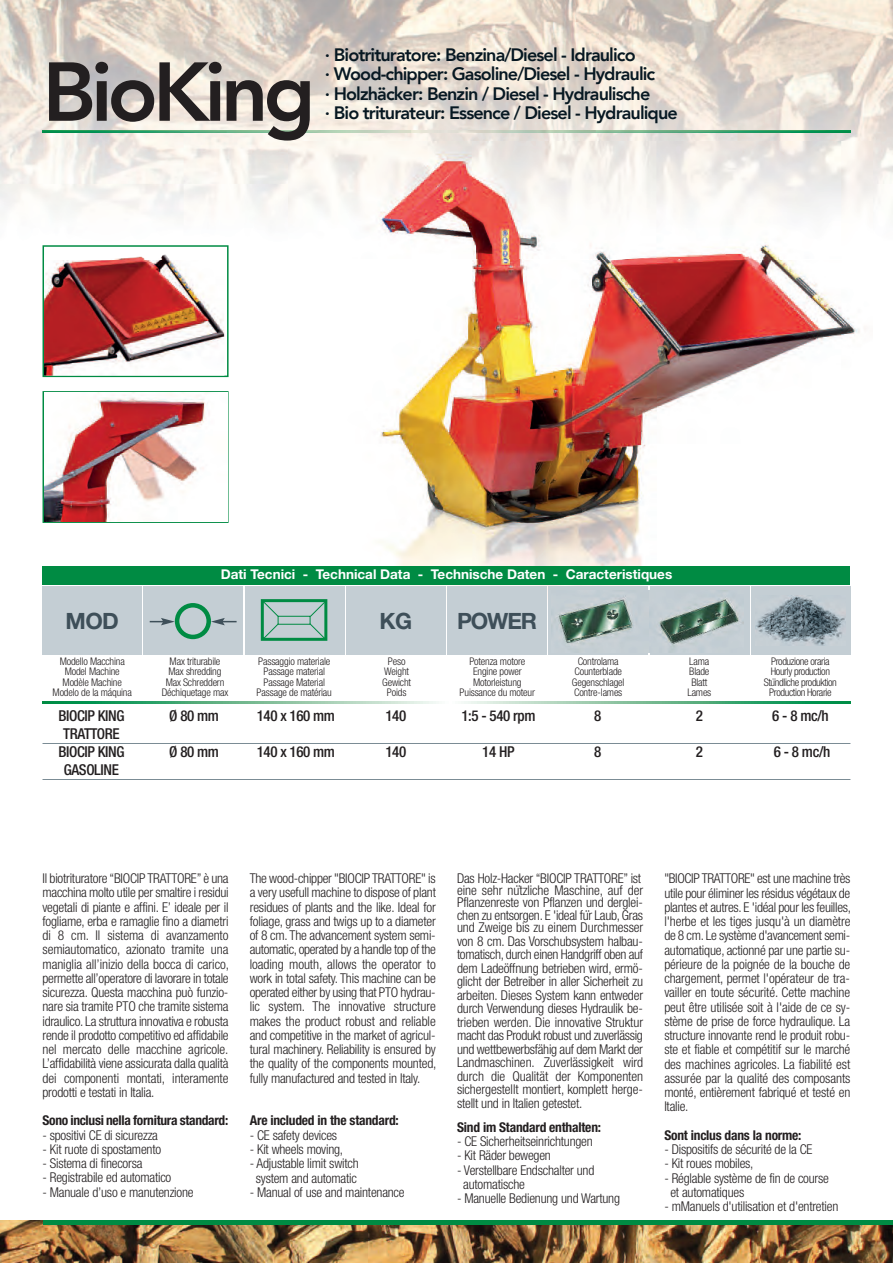
<style>
.page{position:relative;width:893px;height:1263px;background:#fff}
.page>*{position:absolute;margin:0;border:0;box-sizing:border-box;transform-origin:0 0}
.t1{font:800 82.5px "Avenir";letter-spacing:-.06em;color:#231f20}
.t2{font:700 22.5px "Helvetica Neue";letter-spacing:-.05em;color:#3e4f59}
.t3{font:800 18px/19.5px "Avenir";letter-spacing:-.05em;color:#071822}
.t4{font:500 condensed 15px/18px "Helvetica Neue";letter-spacing:-.025em;color:#231f20;text-align:center}
.t5{font:300 condensed 13.5px/14.2px "Helvetica Neue";letter-spacing:-.015em;color:#231f20;text-align:justify}
.t6{font:700 condensed 13.5px "Helvetica Neue";letter-spacing:-.015em;color:#231f20}
.t7{font:700 13.5px "Helvetica Neue";color:#fff}
.t8{font:300 13.5px ".Helvetica Neue Desk Interface";color:#231f20}
.t9{font:300 condensed 10.5px/10.5px "Helvetica Neue";letter-spacing:-.015em;color:#231f20;text-align:center}
.t10{font:300 condensed 10.5px/10.5px "Helvetica Neue";letter-spacing:-.035em;color:#231f20;text-align:center}
.t11{font:300 10.5px ".Helvetica Neue Desk Interface";color:#231f20}
</style>
<div class="page">
<img style="left:0;top:0;width:893px;height:259px">
<img style="left:0;top:1220px;width:893px;height:43px">
<img style="left:43px;top:130px;width:807px;height:2px">
<div style="left:43px;top:1220px;width:850px;height:5px;background:#008b43"></div>
<img style="left:288px;top:141px;width:584px;height:514px">
<div style="left:43px;top:245px;width:186px;height:132px;border:2px solid #008b43"></div>
<img style="left:44px;top:254px;width:180px;height:122px">
<div style="left:43px;top:391px;width:186px;height:132px;border:2px solid #008b43"></div>
<img style="left:44px;top:393px;width:183px;height:128px">
<div style="left:43px;top:586px;width:99px;height:68px;background:#c4ced4"></div>
<div style="left:144px;top:586px;width:99px;height:68px;background:#c4ced4"></div>
<div style="left:245px;top:586px;width:99px;height:68px;background:#c4ced4"></div>
<div style="left:346px;top:586px;width:100px;height:68px;background:#c4ced4"></div>
<div style="left:447px;top:586px;width:100px;height:68px;background:#c4ced4"></div>
<div style="left:549px;top:586px;width:99px;height:68px;background:#c4ced4"></div>
<img style="left:556px;top:597px;width:77px;height:48px">
<div style="left:650px;top:586px;width:99px;height:68px;background:#c4ced4"></div>
<img style="left:659px;top:590px;width:84px;height:57px">
<div style="left:751px;top:586px;width:99px;height:68px;background:#c4ced4"></div>
<img style="left:756px;top:595px;width:89px;height:50px">
<svg style="left:43px;top:701px;width:807px;height:2px;background:#72bc94"></svg>
<hr style="left:43px;top:743px;width:807px;height:1px;background:#7b8c95">
<hr style="left:43px;top:779px;width:807px;height:1px;background:#7b8c95">
<div style="left:43px;top:566px;width:807px;height:18px;background:#008b43"></div>
<svg style="left:150px;top:603px;width:87px;height:36px"></svg>
<div style="left:261px;top:599px;width:66px;height:42px;border:3px solid #008b43"></div>
<svg style="left:263px;top:601px;width:17px;height:38px"></svg>
<svg style="left:309px;top:601px;width:17px;height:38px"></svg>
<div style="left:278px;top:616px;width:32px;height:9px;border:1px solid #008b43"></div>
<h1 class="t1" style="left:43px;top:38px;width:274px">BioKing</h1>
<h3 class="t3" style="left:325px;top:45px;width:354px">· Biotrituratore: Benzina/Diesel - Idraulico<br>· Wood-chipper: Gasoline/Diesel - Hydraulic<br>· Holzhäcker: Benzin / Diesel - Hydraulische<br>· Bio triturateur: Essence / Diesel - Hydraulique</h3>
<p class="t7" style="left:221px;top:569px;width:453px">Dati Tecnici - Technical Data - Technische Daten - Caracteristiques</p>
<h2 class="t2" style="left:66px;top:613px;width:55px">MOD</h2>
<h2 class="t2" style="left:379px;top:613px;width:34px">KG</h2>
<h2 class="t2" style="left:457px;top:613px;width:82px">POWER</h2>
<p class="t9" style="left:53px;top:657px;width:81px">Modello Macchina<br>Model Machine<br>Modèle Machine<br>Modelo de la máquina</p>
<p class="t9" style="left:162px;top:657px;width:68px">Max triturabile<br>Max shredding<br>Max Schreddern<br>Déchiquetage max</p>
<p class="t9" style="left:257px;top:657px;width:77px">Passaggio materiale<br>Passage material<br>Passage Material<br>Passage de matériau</p>
<p class="t9" style="left:460px;top:657px;width:77px">Potenza motore<br>Engine power<br>Motorleistung<br>Puissance du moteur</p>
<p class="t9" style="left:382px;top:657px;width:30px">Peso<br>Weight<br>Gewicht<br>Poids</p>
<p class="t9" style="left:572px;top:657px;width:54px">Controlama<br>Counterblade<br>Gegenschlagel<br>Contre-lames</p>
<p class="t9" style="left:687px;top:657px;width:26px">Lama<br>Blade<br>Blatt<br>Lames</p>
<p class="t10" style="left:764px;top:657px;width:75px">Produzione oraria<br>Hourly production<br>Stundliche produktion</p>
<p class="t11" style="left:775px;top:676px;width:4px">̈</p>
<p class="t10" style="left:769px;top:688px;width:64px">Production Horarie</p>
<p class="t4" style="left:58px;top:708px;width:67px">BIOCIP KING</p>
<p class="t4" style="left:169px;top:708px;width:51px">Ø 80 mm</p>
<p class="t4" style="left:257px;top:708px;width:80px">140 x 160 mm</p>
<p class="t4" style="left:385px;top:708px;width:22px">140</p>
<p class="t4" style="left:461px;top:708px;width:76px">1:5 - 540 rpm</p>
<p class="t4" style="left:594px;top:708px;width:9px">8</p>
<p class="t4" style="left:696px;top:708px;width:9px">2</p>
<p class="t4" style="left:772px;top:708px;width:58px">6 - 8 mc/h</p>
<p class="t4" style="left:58px;top:726px;width:67px">TRATTORE<br>BIOCIP KING</p>
<p class="t4" style="left:169px;top:744px;width:51px">Ø 80 mm</p>
<p class="t4" style="left:257px;top:744px;width:80px">140 x 160 mm</p>
<p class="t4" style="left:385px;top:744px;width:22px">140</p>
<p class="t4" style="left:482px;top:744px;width:34px">14 HP</p>
<p class="t4" style="left:594px;top:744px;width:9px">8</p>
<p class="t4" style="left:696px;top:744px;width:9px">2</p>
<p class="t4" style="left:774px;top:744px;width:58px">6 - 8 mc/h</p>
<p class="t4" style="left:64px;top:762px;width:57px">GASOLINE</p>
<p class="t5" style="left:42px;top:872px;width:188px">Il biotrituratore “BIOCIP TRATTORE” è una macchina molto utile per smaltire i residui vegetali di piante e affini. E’ ideale per il fogliame, erba e ramaglie fino a diametri di 8 cm. Il sistema di avanzamento semiautomatico, azionato tramite una maniglia all’inizio della bocca di carico, permette all’operatore di lavorare in totale sicurezza. Questa macchina può funzio&shy;nare sia tramite PTO che tramite sistema idraulico. La struttura innovativa e robusta rende il prodotto competitivo ed affidabile nel mercato delle macchine agricole.<br>L’affidabilità viene assicurata dalla qualità dei componenti montati, interamente prodotti e testati in Italia.</p>
<p class="t6" style="left:42px;top:1116px;width:187px">Sono inclusi nella fornitura standard:</p>
<p class="t5" style="left:42px;top:1129px;width:117px">- spositivi CE di sicurezza</p>
<p class="t5" style="left:42px;top:1143px;width:120px">- Kit ruote di spostamento</p>
<p class="t5" style="left:42px;top:1157px;width:102px">- Sistema di finecorsa</p>
<p class="t5" style="left:42px;top:1171px;width:130px">- Registrabile ed automatico</p>
<p class="t5" style="left:42px;top:1186px;width:153px">- Manuale d’uso e manutenzione</p>
<p class="t5" style="left:250px;top:872px;width:188px">The wood-chipper "BIOCIP TRATTORE" is a very usefull machine to dispose of plant residues of plants and the like. Ideal for foliage, grass and twigs up to a diameter of 8 cm. The advancement system semi&shy;automatic, operated by a handle top of the loading mouth, allows the operator to work in total safety. This machine can be operated either by using that PTO hydrau&shy;lic system. The innovative structure makes the product robust and reliable and competitive in the market of agricul&shy;tural machinery. Reliability is ensured by the quality of the components mounted, fully manufactured and tested in Italy.</p>
<p class="t6" style="left:250px;top:1116px;width:151px">Are included in the standard:</p>
<p class="t5" style="left:250px;top:1129px;width:89px">- CE safety devices</p>
<p class="t5" style="left:250px;top:1143px;width:95px">- Kit wheels moving,</p>
<p class="t5" style="left:250px;top:1157px;width:110px;text-align:center">- Adjustable limit switch system and automatic</p>
<p class="t5" style="left:250px;top:1186px;width:156px">- Manual of use and maintenance</p>
<p class="t5" style="left:457px;top:874px;width:188px;line-height:11.7px">Das Holz-Hacker “BIOCIP TRATTORE” ist eine sehr nutzliche Maschine, auf der</p>
<p class="t8" style="left:520px;top:882px;width:5px">̈</p>
<p class="t5" style="left:457px;top:897px;width:188px;line-height:12.5px">Pflanzenreste von Pflanzen und derglei&shy;chen zu entsorgen. E 'ideal fur Laub, Gras</p>
<p class="t8" style="left:589px;top:907px;width:5px">̈</p>
<p class="t5" style="left:457px;top:922px;width:188px;line-height:13.5px">und Zweige bis zu einem Durchmesser von 8 cm. Das Vorschubsystem halbau&shy;tomatisch, durch einen Handgriff oben auf dem Ladeöffnung betrieben wird, ermö&shy;glicht der Betreiber in aller Sicherheit zu arbeiten. Dieses System kann entweder durch Verwendung dieses Hydraulik be&shy;trieben werden. Die innovative Struktur macht das Produkt robust und zuverlässig und wettbewerbsfähig auf dem Markt der Landmaschinen. Zuverlässigkeit wird durch die Qualität der Komponenten sichergestellt montiert, komplett herge&shy;stellt und in Italien getestet.</p>
<p class="t6" style="left:457px;top:1122px;width:146px">Sind im Standard enthalten:</p>
<p class="t5" style="left:457px;top:1135px;width:137px">- CE Sicherheitseinrichtungen</p>
<p class="t5" style="left:457px;top:1149px;width:95px">- Kit Räder bewegen</p>
<p class="t5" style="left:463px;top:1164px;width:133px;text-indent:-6px">- Verstellbare Endschalter und automatische</p>
<p class="t5" style="left:457px;top:1192px;width:164px">- Manuelle Bedienung und Wartung</p>
<p class="t5" style="left:664px;top:872px;width:188px">"BIOCIP TRATTORE" est une machine très utile pour éliminer les résidus végétaux de plantes et autres. E 'idéal pour les feuilles, l'herbe et les tiges jusqu'à un diamètre de 8 cm. Le système d'avancement semi&shy;automatique, actionné par une partie su&shy;périeure de la poignée de la bouche de chargement, permet l'opérateur de tra&shy;vailler en toute sécurité. Cette machine peut être utilisée soit à l'aide de ce sy&shy;stème de prise de force hydraulique. La structure innovante rend le produit robu&shy;ste et fiable et compétitif sur le marché des machines agricoles. La fiabilité est assurée par la qualité des composants monté, entièrement fabriqué et testé en Italie.</p>
<p class="t6" style="left:664px;top:1130px;width:139px">Sont inclus dans la norme:</p>
<p class="t5" style="left:664px;top:1143px;width:150px">- Dispositifs de sécurité de la CE</p>
<p class="t5" style="left:664px;top:1157px;width:91px">- Kit roues mobiles,</p>
<p class="t5" style="left:670px;top:1172px;width:160px;text-indent:-6px">- Réglable système de fin de course et automatiques</p>
<p class="t5" style="left:664px;top:1200px;width:176px">- mManuels d'utilisation et d'entretien</p>
</div>
